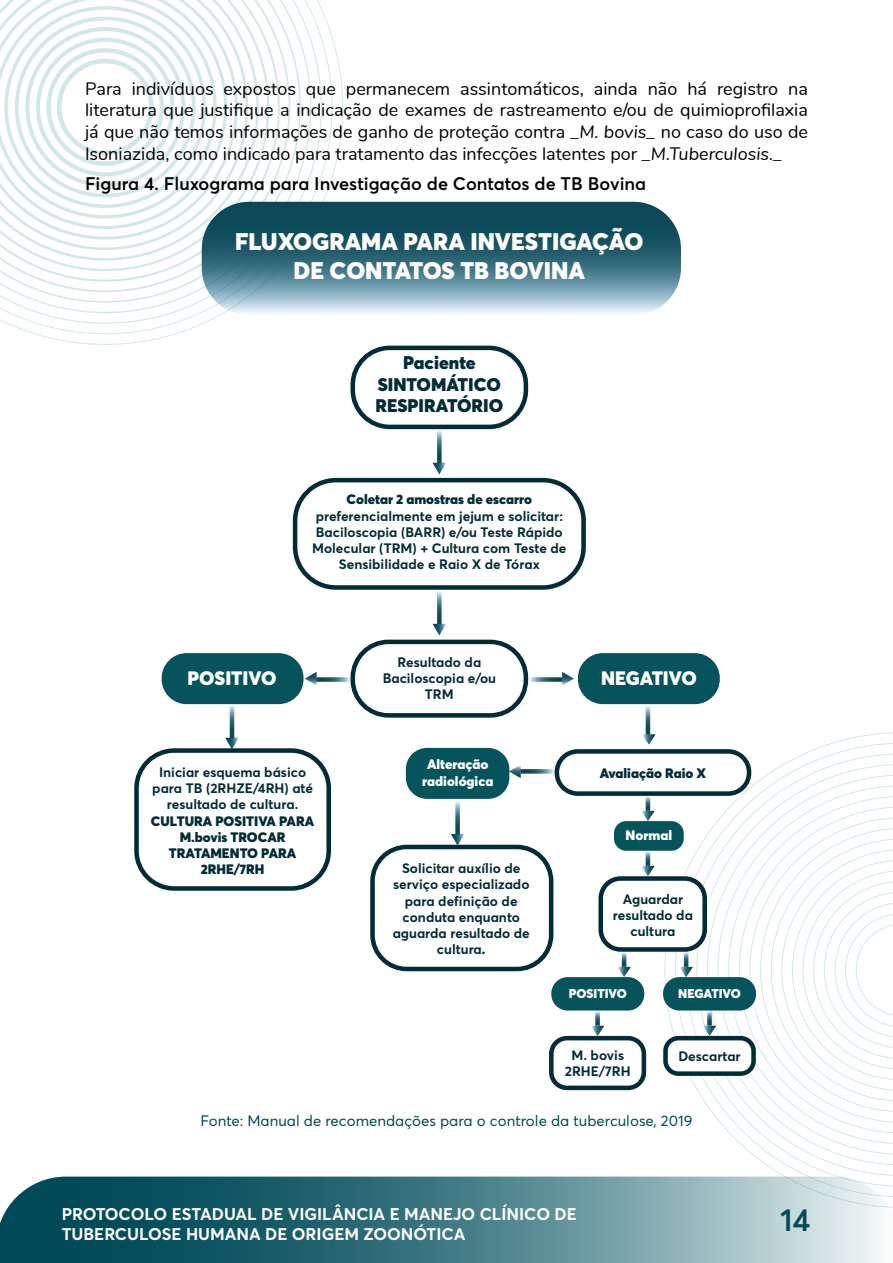
<style>
.page{position:relative;width:893px;height:1263px;background:#fff}
.page>*{position:absolute;margin:0;border:0;box-sizing:border-box;transform-origin:0 0}
.t1{font:600 31.5px "Averta";color:#034958}
.t2{font:900 23.7px/28.5px "Averta";color:#fff;text-align:center}
.t3{font:900 19.2px "Averta";color:#fff}
.título_figura{font:18px/21.6px "Nunito";color:#000;text-align:justify}
.título_figura-2{font:600 18px "Averta";color:#000}
.t4{font:900 18px/21.6px "Averta";color:#012c38;text-align:center}
.t5{font:700 16.8px/20.1px "Averta";color:#fff}
.fonte_figura{font:15px "Averta";color:#034958}
.t6{font:700 13.5px/16.2px "Averta";color:#012c38;text-align:center}
.t7{font:900 13.5px/16.2px "Averta";color:#fff;text-align:center}
.t8{font:900 13.5px "Averta";color:#012c38}
.t9{font:900 12.6px "Averta";color:#fff}
.s1{font-style:italic}
.s2{font-weight:900}
</style>
<div class="page">
<svg style="left:687px;top:756px;width:206px;height:420px"></svg>
<svg style="left:699px;top:768px;width:194px;height:405px"></svg>
<svg style="left:710px;top:779px;width:183px;height:383px"></svg>
<svg style="left:722px;top:791px;width:171px;height:359px"></svg>
<svg style="left:734px;top:803px;width:159px;height:335px"></svg>
<svg style="left:745px;top:814px;width:148px;height:313px"></svg>
<svg style="left:757px;top:826px;width:136px;height:289px"></svg>
<svg style="left:8px;top:9px;width:324px;height:325px"></svg>
<svg style="left:0;top:0;width:322px;height:324px"></svg>
<svg style="left:0;top:0;width:311px;height:313px"></svg>
<svg style="left:0;top:0;width:301px;height:303px"></svg>
<svg style="left:0;top:0;width:290px;height:292px"></svg>
<svg style="left:0;top:0;width:280px;height:282px"></svg>
<svg style="left:0;top:0;width:269px;height:271px"></svg>
<svg style="left:0;top:0;width:259px;height:261px"></svg>
<svg style="left:0;top:0;width:248px;height:250px"></svg>
<svg style="left:0;top:0;width:238px;height:240px"></svg>
<svg style="left:0;top:0;width:227px;height:229px"></svg>
<svg style="left:0;top:0;width:217px;height:218px"></svg>
<div style="left:4px;top:6px;width:202px;height:202px;border:4px solid #1f8691;border-radius:50%"></div>
<div style="left:15px;top:17px;width:181px;height:180px;border:4px solid #1f8691;border-radius:50%"></div>
<div style="left:25px;top:27px;width:160px;height:160px;border:4px solid #1f8691;border-radius:50%"></div>
<div style="left:36px;top:38px;width:139px;height:138px;border:4px solid #1f8691;border-radius:50%"></div>
<div style="left:46px;top:48px;width:118px;height:118px;border:4px solid #1f8691;border-radius:50%"></div>
<div style="left:57px;top:59px;width:97px;height:96px;border:5px solid #1f8691;border-radius:50%"></div>
<svg style="left:0;top:1176px;width:893px;height:87px;background:#568992"></svg>
<div style="left:162px;top:653px;width:142px;height:51px;background:#06535c;border-radius:25px"></div>
<div style="left:578px;top:653px;width:142px;height:51px;background:#06535c;border-radius:25px"></div>
<svg style="left:202px;top:202px;width:479px;height:113px;background:#4d7d8c"></svg>
<div style="left:351px;top:346px;width:177px;height:83px;border:5px solid #012c38;border-radius:37px"></div>
<div style="left:351px;top:640px;width:177px;height:78px;border:5px solid #012c38;border-radius:36px"></div>
<div style="left:551px;top:977px;width:93px;height:33px;background:#06535c;border-radius:16px"></div>
<div style="left:663px;top:977px;width:93px;height:33px;background:#06535c;border-radius:16px"></div>
<div style="left:406px;top:748px;width:103px;height:51px;background:#06535c;border-radius:21px"></div>
<div style="left:614px;top:821px;width:70px;height:30px;background:#06535c;border-radius:12px"></div>
<div style="left:293px;top:478px;width:293px;height:112px;border:5px solid #012c38;border-radius:41px"></div>
<div style="left:134px;top:748px;width:197px;height:143px;border:5px solid #012c38;border-radius:38px"></div>
<div style="left:370px;top:845px;width:183px;height:126px;border:5px solid #012c38;border-radius:34px"></div>
<div style="left:601px;top:878px;width:104px;height:71px;background:#fff;border-radius:20px"></div>
<div style="left:598px;top:876px;width:109px;height:76px;border:5px solid #012c38;border-radius:20px"></div>
<div style="left:665px;top:1038px;width:89px;height:36px;background:#fff;border-radius:13px"></div>
<div style="left:663px;top:1036px;width:93px;height:40px;border:5px solid #012c38;border-radius:13px"></div>
<div style="left:549px;top:1036px;width:97px;height:54px;border:5px solid #012c38;border-radius:16px"></div>
<div style="left:557px;top:751px;width:192px;height:43px;background:#fff;border-radius:21px"></div>
<div style="left:555px;top:749px;width:196px;height:47px;border:5px solid #012c38;border-radius:21px"></div>
<svg style="left:437px;top:429px;width:5px;height:34px"></svg>
<svg style="left:432px;top:463px;width:14px;height:11px"></svg>
<svg style="left:437px;top:591px;width:5px;height:33px"></svg>
<svg style="left:432px;top:624px;width:14px;height:12px"></svg>
<svg style="left:230px;top:704px;width:4px;height:34px"></svg>
<svg style="left:225px;top:738px;width:14px;height:11px"></svg>
<svg style="left:455px;top:801px;width:5px;height:33px"></svg>
<svg style="left:451px;top:834px;width:13px;height:12px"></svg>
<svg style="left:317px;top:677px;width:33px;height:5px"></svg>
<svg style="left:305px;top:672px;width:12px;height:13px"></svg>
<svg style="left:528px;top:677px;width:34px;height:5px"></svg>
<svg style="left:562px;top:672px;width:12px;height:13px"></svg>
<svg style="left:521px;top:769px;width:33px;height:5px"></svg>
<svg style="left:509px;top:765px;width:12px;height:13px"></svg>
<svg style="left:646px;top:706px;width:4px;height:28px"></svg>
<svg style="left:643px;top:734px;width:13px;height:10px"></svg>
<svg style="left:642px;top:811px;width:13px;height:10px"></svg>
<svg style="left:646px;top:796px;width:4px;height:15px"></svg>
<svg style="left:642px;top:866px;width:13px;height:10px"></svg>
<svg style="left:646px;top:851px;width:4px;height:15px"></svg>
<svg style="left:618px;top:967px;width:13px;height:10px"></svg>
<svg style="left:622px;top:952px;width:4px;height:15px"></svg>
<svg style="left:591px;top:1026px;width:13px;height:10px"></svg>
<svg style="left:595px;top:1010px;width:5px;height:16px"></svg>
<svg style="left:703px;top:1026px;width:13px;height:10px"></svg>
<svg style="left:707px;top:1010px;width:5px;height:16px"></svg>
<svg style="left:680px;top:967px;width:13px;height:10px"></svg>
<svg style="left:684px;top:952px;width:4px;height:15px"></svg>
<p class="título_figura" style="left:85px;top:77px;width:724px">Para indivíduos expostos que permanecem assintomáticos, ainda não há registro na literatura que justifique a indicação de exames de rastreamento e/ou de quimioprofilaxia já que não temos informações de ganho de proteção contra <span class="s1">_M. bovis_</span> no caso do uso de Isoniazida, como indicado para tratamento das infecções latentes por <span class="s1">_M.Tuberculosis._</span></p>
<p class="título_figura-2" style="left:85px;top:172px;width:563px">Figura 4. Fluxograma para Investigação de Contatos de TB Bovina</p>
<p class="t2" style="left:235px;top:227px;width:410px">FLUXOGRAMA PARA INVESTIGAÇÃO<br>DE CONTATOS TB BOVINA</p>
<p class="t4" style="left:375px;top:352px;width:129px">Paciente<br>SINTOMÁTICO<br>RESPIRATÓRIO</p>
<p class="t6" style="left:312px;top:491px;width:256px"><span class="s2">Coletar 2 amostras de escarro </span>preferencialmente em jejum e solicitar:<br>Baciloscopia (BARR) e/ou Teste Rápido Molecular (TRM) + Cultura com Teste de Sensibilidade e Raio X de Tórax</p>
<p class="t3" style="left:188px;top:665px;width:90px">POSITIVO</p>
<p class="t6" style="left:151px;top:764px;width:165px">Iniciar esquema básico para TB (2RHZE/4RH) até resultado de cultura.<br><span class="s2">CULTURA POSITIVA PARA<br>M.bovis TROCAR<br>TRATAMENTO PARA<br>2RHE/7RH</span></p>
<p class="t6" style="left:383px;top:654px;width:115px">Resultado da<br>Baciloscopia e/ou<br>TRM</p>
<p class="t7" style="left:422px;top:756px;width:73px">Alteração radiológica</p>
<p class="t6" style="left:393px;top:860px;width:139px">Solicitar auxílio de serviço especializado para definição de conduta enquanto aguarda resultado de cultura<span class="s2">.</span></p>
<p class="t3" style="left:601px;top:666px;width:97px">NEGATIVO</p>
<p class="t8" style="left:600px;top:764px;width:108px">Avaliação Raio X</p>
<p class="t7" style="left:626px;top:827px;width:48px">Normal</p>
<p class="t6" style="left:613px;top:890px;width:81px">Aguardar resultado da cultura</p>
<p class="t9" style="left:569px;top:985px;width:60px">POSITIVO</p>
<p class="t9" style="left:678px;top:985px;width:64px">NEGATIVO</p>
<p class="t6" style="left:571px;top:1047px;width:54px">M. bovis</p>
<p class="t6" style="left:678px;top:1048px;width:64px">Descartar</p>
<p class="t6" style="left:565px;top:1063px;width:67px">2RHE/7RH</p>
<p class="fonte_figura" style="left:201px;top:1112px;width:493px">Fonte: Manual de recomendações para o controle da tuberculose, 2019</p>
<p class="t5" style="left:62px;top:1203px;width:517px">PROTOCOLO ESTADUAL DE VIGILÂNCIA E MANEJO CLÍNICO DE<br>TUBERCULOSE HUMANA DE ORIGEM ZOONÓTICA</p>
<h1 class="t1" style="left:780px;top:1200px;width:32px">14</h1>
</div>
